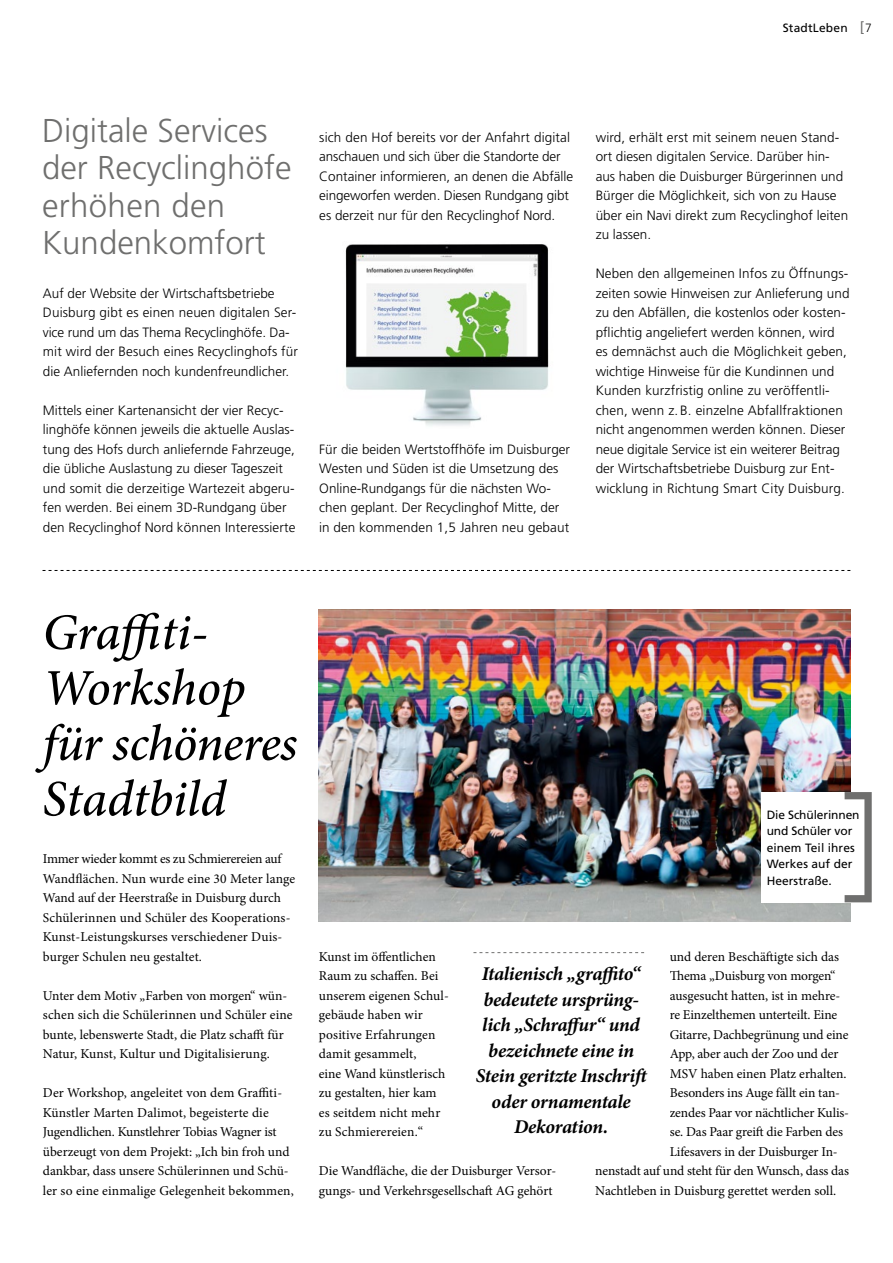
<style>
.page{position:relative;width:893px;height:1263px;background:#fff}
.page>*{position:absolute;margin:0;border:0;box-sizing:border-box;transform-origin:0 0}
.t1{font:italic 500 51px/55.5px "Minion Pro";letter-spacing:-.005em;color:#000}
.t2{font:300 33px/37.5px "Frutiger";color:#6f6f6e}
.t3{font:italic 700 19.5px/25.5px "Minion Pro";letter-spacing:-.015em;color:#000;text-align:center}
.t4{font:300 13.5px/19.5px "Frutiger";color:#000}
.t5{font:13.5px/19.5px "Minion Pro";color:#000}
.t6{font:12px/16.5px "Frutiger";letter-spacing:.005em;color:#000}
.s1{font-size:14.25px;color:#6f6f6e}
.s2{font-weight:300}
</style>
<div class="page">
<img style="left:345px;top:244px;width:204px;height:182px">
<svg style="left:43px;top:570px;width:807px;height:1px"></svg>
<img style="left:319px;top:610px;width:531px;height:312px">
<svg style="left:473px;top:952px;width:171px;height:1px"></svg>
<div style="left:761px;top:792px;width:111px;height:110px;background:#fff"></div>
<svg style="left:845px;top:792px;width:27px;height:110px"></svg>
<p class="t6" style="left:783px;top:20px;width:90px">StadtLeben <span class="s1">[</span><span class="s2">7</span></p>
<h2 class="t2" style="left:42px;top:112px;width:251px">Digitale Services der Recyclinghöfe erhöhen den<br>Kundenkomfort</h2>
<p class="t4" style="left:43px;top:283px;width:257px">Auf der Website der Wirtschaftsbetriebe Duisburg gibt es einen neuen digitalen Ser&shy;vice rund um das Thema Recyclinghöfe. Da&shy;mit wird der Besuch eines Recyclinghofs für die Anliefernden noch kundenfreundlicher.</p>
<p class="t4" style="left:43px;top:400px;width:254px">Mittels einer Kartenansicht der vier Recyc&shy;linghöfe können jeweils die aktuelle Auslas&shy;tung des Hofs durch anliefernde Fahrzeuge, die übliche Auslastung zu dieser Tageszeit und somit die derzeitige Wartezeit abgeru&shy;fen werden. Bei einem 3D-Rundgang über den Recyclinghof Nord können Interessierte</p>
<p class="t4" style="left:319px;top:127px;width:256px">sich den Hof bereits vor der Anfahrt digital anschauen und sich über die Standorte der Container informieren, an denen die Abfälle eingeworfen werden. Diesen Rundgang gibt es derzeit nur für den Recyclinghof Nord.</p>
<p class="t4" style="left:319px;top:439px;width:252px">Für die beiden Wertstoffhöfe im Duisburger Westen und Süden ist die Umsetzung des Online-Rundgangs für die nächsten Wo&shy;chen geplant. Der Recyclinghof Mitte, der in den kommenden 1,5 Jahren neu gebaut</p>
<p class="t4" style="left:596px;top:127px;width:254px">wird, erhält erst mit seinem neuen Stand&shy;ort diesen digitalen Service. Darüber hin&shy;aus haben die Duisburger Bürgerinnen und Bürger die Möglichkeit, sich von zu Hause über ein Navi direkt zum Recyclinghof leiten zu lassen.</p>
<p class="t4" style="left:596px;top:264px;width:255px">Neben den allgemeinen Infos zu Öffnungs&shy;zeiten sowie Hinweisen zur Anlieferung und zu den Abfällen, die kostenlos oder kosten&shy;pflichtig angeliefert werden können, wird es demnächst auch die Möglichkeit geben, wichtige Hinweise für die Kundinnen und Kunden kurzfristig online zu veröffentli&shy;chen, wenn z. B. einzelne Abfallfraktionen nicht angenommen werden können. Dieser neue digitale Service ist ein weiterer Beitrag der Wirtschaftsbetriebe Duisburg zur Ent&shy;wicklung in Richtung Smart City Duisburg.</p>
<h1 class="t1" style="left:43px;top:605px;width:256px">Graffiti-<br>Workshop für schöneres<br>Stadtbild</h1>
<p class="t5" style="left:43px;top:849px;width:254px">Immer wieder kommt es zu Schmierereien auf Wandflächen. Nun wurde eine 30 Meter lange Wand auf der Heerstraße in Duisburg durch Schülerinnen und Schüler des Kooperations-Kunst-Leistungskurses verschiedener Duis&shy;burger Schulen neu gestaltet.</p>
<p class="t5" style="left:43px;top:986px;width:251px">Unter dem Motiv „Farben von morgen“ wün&shy;schen sich die Schülerinnen und Schüler eine bunte, lebenswerte Stadt, die Platz schafft für Natur, Kunst, Kultur und Digitalisierung.</p>
<p class="t5" style="left:43px;top:1083px;width:252px">Der Workshop, angeleitet von dem Graffiti-Künstler Marten Dalimot, begeisterte die Jugendlichen. Kunstlehrer Tobias Wagner ist überzeugt von dem Projekt: „Ich bin froh und dankbar, dass unsere Schülerinnen und Schü&shy;ler so eine einmalige Gelegenheit bekommen,</p>
<p class="t6" style="left:767px;top:806px;width:94px">Die Schülerinnen und Schüler vor einem Teil ihres<br>Werkes auf der<br>Heerstraße.</p>
<p class="t5" style="left:670px;top:947px;width:171px">und deren Beschäftigte sich das</p>
<p class="t5" style="left:670px;top:966px;width:167px">Thema „Duisburg von morgen“</p>
<p class="t5" style="left:670px;top:986px;width:172px">ausgesucht hatten, ist in mehre-</p>
<p class="t5" style="left:670px;top:1005px;width:169px">re Einzelthemen unterteilt. Eine</p>
<p class="t5" style="left:670px;top:1025px;width:180px">Gitarre, Dachbegrünung und eine</p>
<p class="t5" style="left:670px;top:1044px;width:170px">App, aber auch der Zoo und der</p>
<p class="t5" style="left:670px;top:1064px;width:178px">MSV haben einen Platz erhalten.</p>
<p class="t5" style="left:670px;top:1083px;width:172px">Besonders ins Auge fällt ein tan-</p>
<p class="t5" style="left:670px;top:1103px;width:181px">zendes Paar vor nächtlicher Kulis-</p>
<p class="t5" style="left:670px;top:1122px;width:175px">se. Das Paar greift die Farben des</p>
<p class="t5" style="left:670px;top:1142px;width:170px">Lifesavers in der Duisburger In-</p>
<p class="t5" style="left:595px;top:1161px;width:255px">nenstadt auf und steht für den Wunsch, dass das</p>
<p class="t5" style="left:595px;top:1181px;width:242px">Nachtleben in Duisburg gerettet werden soll.</p>
<p class="t5" style="left:319px;top:947px;width:132px">Kunst im öffentlichen<br>Raum zu schaffen. Bei unserem eigenen Schul&shy;gebäude haben wir positive Erfahrungen damit gesammelt,<br>eine Wand künstlerisch zu gestalten, hier kam es seitdem nicht mehr zu Schmierereien.“</p>
<p class="t5" style="left:319px;top:1161px;width:239px">Die Wandfläche, die der Duisburger Versor&shy;gungs- und Verkehrsgesellschaft AG gehört</p>
<h3 class="t3" style="left:476px;top:961px;width:176px">Italienisch „graffito“ bedeutete ursprüng&shy;lich „Schraffur“ und bezeichnete eine in<br>Stein geritzte Inschrift oder ornamentale<br>Dekoration.</h3>
</div>
